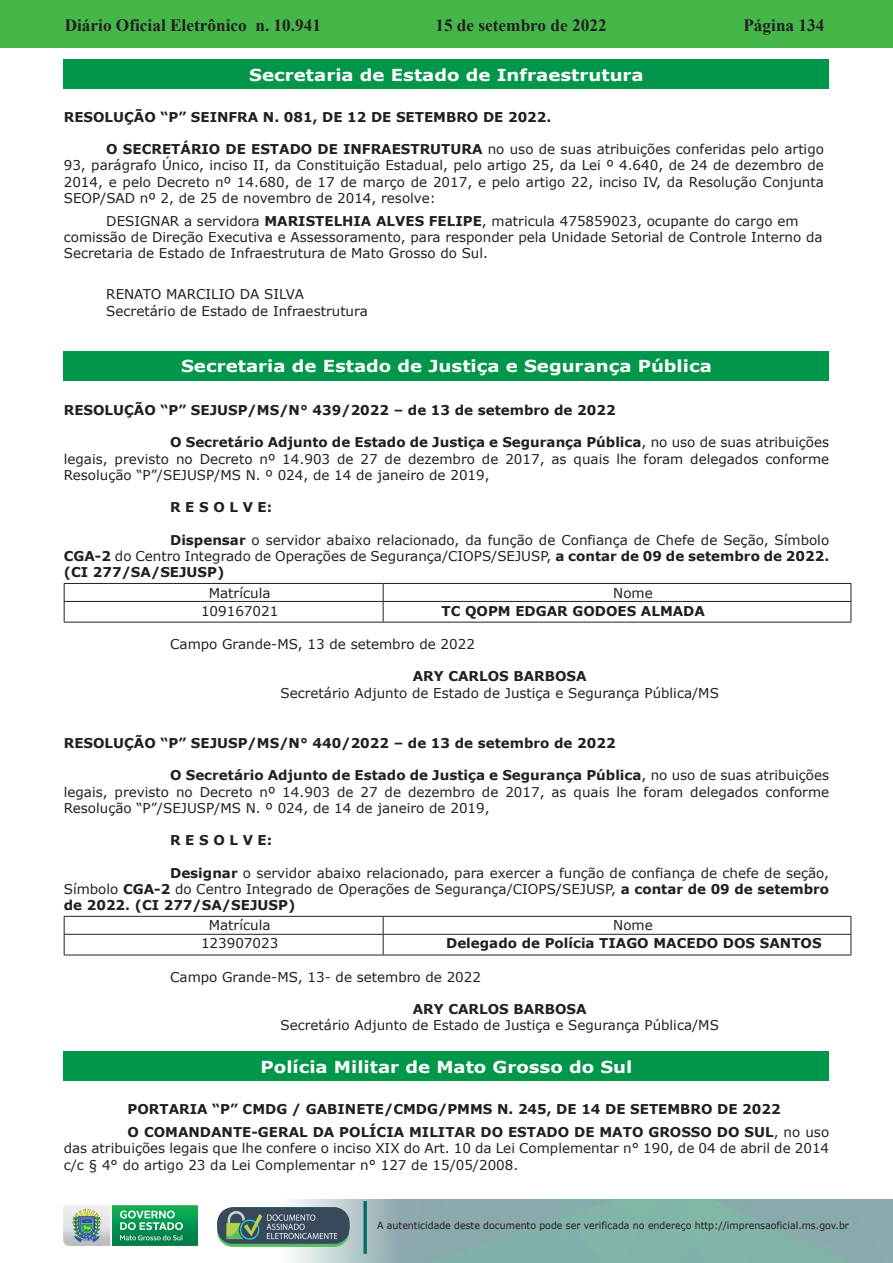
<style>
.page{position:relative;width:893px;height:1263px;background:#fff}
.page>*{position:absolute;margin:0;border:0;box-sizing:border-box;transform-origin:0 0}
.t1{font:700 17.25px "Times New Roman";color:#231f20}
.Atos_Pessoal_Executi{font:700 16.5px "Verdana";color:#fff;scale:1.1 1}
.Corpo_de_texto{font:13.5px/16.2px "Verdana";color:#231f20;text-align:justify}
.Normal__Web__wrd_1{font:13.5px/16.2px "Verdana";color:#231f20;text-align:justify}
.Normal_wrd_27{font:700 13.5px "Verdana";color:#231f20}
.Título_5{font:700 13.5px "Verdana";color:#231f20}
.Recuo_de_corpo_de_te{font:700 13.5px "Verdana";color:#231f20}
.Recuo_de_corpo_de_te-2{font:13.5px "Verdana";color:#231f20}
.t2{font:9.9px "Verdana";color:#231f20;scale:.95 1}
.s1{font-weight:700}
</style>
<div class="page">
<div style="left:0;top:0;width:893px;height:48px;background:#45b749"></div>
<img style="left:63px;top:1199px;width:830px;height:64px">
<img style="left:364px;top:1202px;width:2px;height:51px">
<img style="left:218px;top:1207px;width:132px;height:39px">
<img style="left:64px;top:1205px;width:134px;height:41px">
<div style="left:64px;top:60px;width:765px;height:29px;background:#00974a"></div>
<div style="left:64px;top:351px;width:765px;height:30px;background:#00974a"></div>
<hr style="left:64px;top:583px;width:319px;height:1px;background:#231f20">
<hr style="left:383px;top:583px;width:468px;height:1px;background:#231f20">
<hr style="left:64px;top:601px;width:319px;height:1px;background:#231f20">
<svg style="left:64px;top:584px;width:1px;height:38px"></svg>
<hr style="left:383px;top:601px;width:468px;height:1px;background:#231f20">
<svg style="left:383px;top:584px;width:1px;height:38px"></svg>
<svg style="left:851px;top:584px;width:1px;height:38px"></svg>
<hr style="left:64px;top:622px;width:319px;height:1px;background:#231f20">
<hr style="left:383px;top:622px;width:468px;height:1px;background:#231f20">
<hr style="left:64px;top:916px;width:319px;height:1px;background:#231f20">
<hr style="left:383px;top:916px;width:468px;height:1px;background:#231f20">
<hr style="left:64px;top:934px;width:319px;height:1px;background:#231f20">
<svg style="left:64px;top:917px;width:1px;height:38px"></svg>
<hr style="left:383px;top:934px;width:468px;height:1px;background:#231f20">
<svg style="left:383px;top:917px;width:1px;height:38px"></svg>
<svg style="left:851px;top:917px;width:1px;height:38px"></svg>
<hr style="left:64px;top:955px;width:319px;height:1px;background:#231f20">
<hr style="left:383px;top:955px;width:468px;height:1px;background:#231f20">
<div style="left:64px;top:1051px;width:765px;height:30px;background:#00974a"></div>
<p class="t1" style="left:65px;top:13px;width:258px">Diário Oficial Eletrônico n. 10.941</p>
<p class="t1" style="left:435px;top:13px;width:173px">15 de setembro de 2022</p>
<p class="t1" style="left:743px;top:13px;width:82px">Página 134</p>
<p class="Atos_Pessoal_Executi" style="left:249px;top:63px;width:360px">Secretaria de Estado de Infraestrutura</p>
<p class="Normal_wrd_27" style="left:64px;top:107px;width:489px">RESOLUÇÃO “P” SEINFRA N. 081, DE 12 DE SETEMBRO DE 2022.</p>
<p class="Corpo_de_texto" style="left:64px;top:141px;width:762px;text-indent:43px"><span class="s1">O SECRETÁRIO DE ESTADO DE INFRAESTRUTURA</span> no uso de suas atribuições conferidas pelo artigo 93, parágrafo Único, inciso II, da Constituição Estadual, pelo artigo 25, da Lei º 4.640, de 24 de dezembro de 2014, e pelo Decreto nº 14.680, de 17 de março de 2017, e pelo artigo 22, inciso IV, da Resolução Conjunta SEOP/SAD nº 2, de 25 de novembro de 2014, resolve:</p>
<p class="Corpo_de_texto" style="left:64px;top:212px;width:760px;text-align:left;text-indent:43px">DESIGNAR a servidora <span class="s1">MARISTELHIA ALVES FELIPE</span>, matricula 475859023, ocupante do cargo em comissão de Direção Executiva e Assessoramento, para responder pela Unidade Setorial de Controle Interno da<br>Secretaria de Estado de Infraestrutura de Mato Grosso do Sul.</p>
<p class="Corpo_de_texto" style="left:106px;top:286px;width:199px">RENATO MARCILIO DA SILVA</p>
<p class="Corpo_de_texto" style="left:106px;top:302px;width:263px">Secretário de Estado de Infraestrutura</p>
<p class="Atos_Pessoal_Executi" style="left:181px;top:355px;width:484px">Secretaria de Estado de Justiça e Segurança Pública</p>
<p class="Título_5" style="left:64px;top:401px;width:553px">RESOLUÇÃO “P” SEJUSP/MS/N° 439/2022 – de 13 de setembro de 2022</p>
<p class="Corpo_de_texto" style="left:64px;top:434px;width:767px;text-indent:106px"><span class="s1">O Secretário Adjunto de Estado de Justiça e Segurança Pública</span>, no uso de suas atribuições legais, previsto no Decreto nº 14.903 de 27 de dezembro de 2017, as quais lhe foram delegados conforme Resolução “P”/SEJUSP/MS N. º 024, de 14 de janeiro de 2019,</p>
<p class="Normal_wrd_27" style="left:170px;top:498px;width:104px">R E S O L V E:</p>
<p class="Corpo_de_texto" style="left:64px;top:531px;width:767px;text-indent:106px"><span class="s1">Dispensar</span> o servidor abaixo relacionado, da função de Confiança de Chefe de Seção, Símbolo <span class="s1">CGA-2</span> do Centro Integrado de Operações de Segurança/CIOPS/SEJUSP, <span class="s1">a contar de 09 de setembro de 2022. (CI 277/SA/SEJUSP)</span></p>
<p class="Recuo_de_corpo_de_te-2" style="left:209px;top:583px;width:63px">Matrícula</p>
<p class="Recuo_de_corpo_de_te-2" style="left:613px;top:583px;width:41px">Nome</p>
<p class="Recuo_de_corpo_de_te-2" style="left:201px;top:601px;width:79px">109167021</p>
<p class="Recuo_de_corpo_de_te" style="left:441px;top:601px;width:265px">TC QOPM EDGAR GODOES ALMADA</p>
<p class="Corpo_de_texto" style="left:170px;top:636px;width:306px">Campo Grande-MS, 13 de setembro de 2022</p>
<p class="Normal_wrd_27" style="left:413px;top:667px;width:175px">ARY CARLOS BARBOSA</p>
<p class="Corpo_de_texto" style="left:280px;top:684px;width:440px">Secretário Adjunto de Estado de Justiça e Segurança Pública/MS</p>
<p class="Título_5" style="left:64px;top:733px;width:553px">RESOLUÇÃO “P” SEJUSP/MS/N° 440/2022 – de 13 de setembro de 2022</p>
<p class="Corpo_de_texto" style="left:64px;top:767px;width:767px;text-indent:106px"><span class="s1">O Secretário Adjunto de Estado de Justiça e Segurança Pública</span>, no uso de suas atribuições legais, previsto no Decreto nº 14.903 de 27 de dezembro de 2017, as quais lhe foram delegados conforme Resolução “P”/SEJUSP/MS N. º 024, de 14 de janeiro de 2019,</p>
<p class="Normal_wrd_27" style="left:170px;top:831px;width:104px">R E S O L V E:</p>
<p class="Corpo_de_texto" style="left:64px;top:864px;width:767px;text-indent:106px"><span class="s1">Designar</span> o servidor abaixo relacionado, para exercer a função de confiança de chefe de seção, Símbolo <span class="s1">CGA-2</span> do Centro Integrado de Operações de Segurança/CIOPS/SEJUSP, <span class="s1">a contar de 09 de setembro de 2022. (CI 277/SA/SEJUSP)</span></p>
<p class="Recuo_de_corpo_de_te-2" style="left:209px;top:916px;width:63px">Matrícula</p>
<p class="Recuo_de_corpo_de_te-2" style="left:613px;top:916px;width:41px">Nome</p>
<p class="Recuo_de_corpo_de_te-2" style="left:201px;top:934px;width:79px">123907023</p>
<p class="Recuo_de_corpo_de_te" style="left:446px;top:934px;width:377px">Delegado de Polícia TIAGO MACEDO DOS SANTOS</p>
<p class="Corpo_de_texto" style="left:170px;top:969px;width:312px">Campo Grande-MS, 13- de setembro de 2022</p>
<p class="Normal_wrd_27" style="left:413px;top:1000px;width:175px">ARY CARLOS BARBOSA</p>
<p class="Corpo_de_texto" style="left:280px;top:1017px;width:440px">Secretário Adjunto de Estado de Justiça e Segurança Pública/MS</p>
<p class="Atos_Pessoal_Executi" style="left:261px;top:1055px;width:340px">Polícia Militar de Mato Grosso do Sul</p>
<p class="Normal_wrd_27" style="left:128px;top:1099px;width:654px">PORTARIA “P” CMDG / GABINETE/CMDG/PMMS N. 245, DE 14 DE SETEMBRO DE 2022</p>
<p class="Normal__Web__wrd_1" style="left:64px;top:1124px;width:767px;text-indent:64px"><span class="s1">O COMANDANTE-GERAL DA POLÍCIA MILITAR DO ESTADO DE MATO GROSSO DO SUL</span>, no uso das atribuições legais que lhe confere o inciso XIX do Art. 10 da Lei Complementar n° 190, de 04 de abril de 2014 c/c § 4° do artigo 23 da Lei Complementar n° 127 de 15/05/2008.</p>
<p class="t2" style="left:377px;top:1219px;width:498px">A autenticidade deste documento pode ser verificada no endereço http://imprensaoficial.ms.gov.br</p>
</div>
